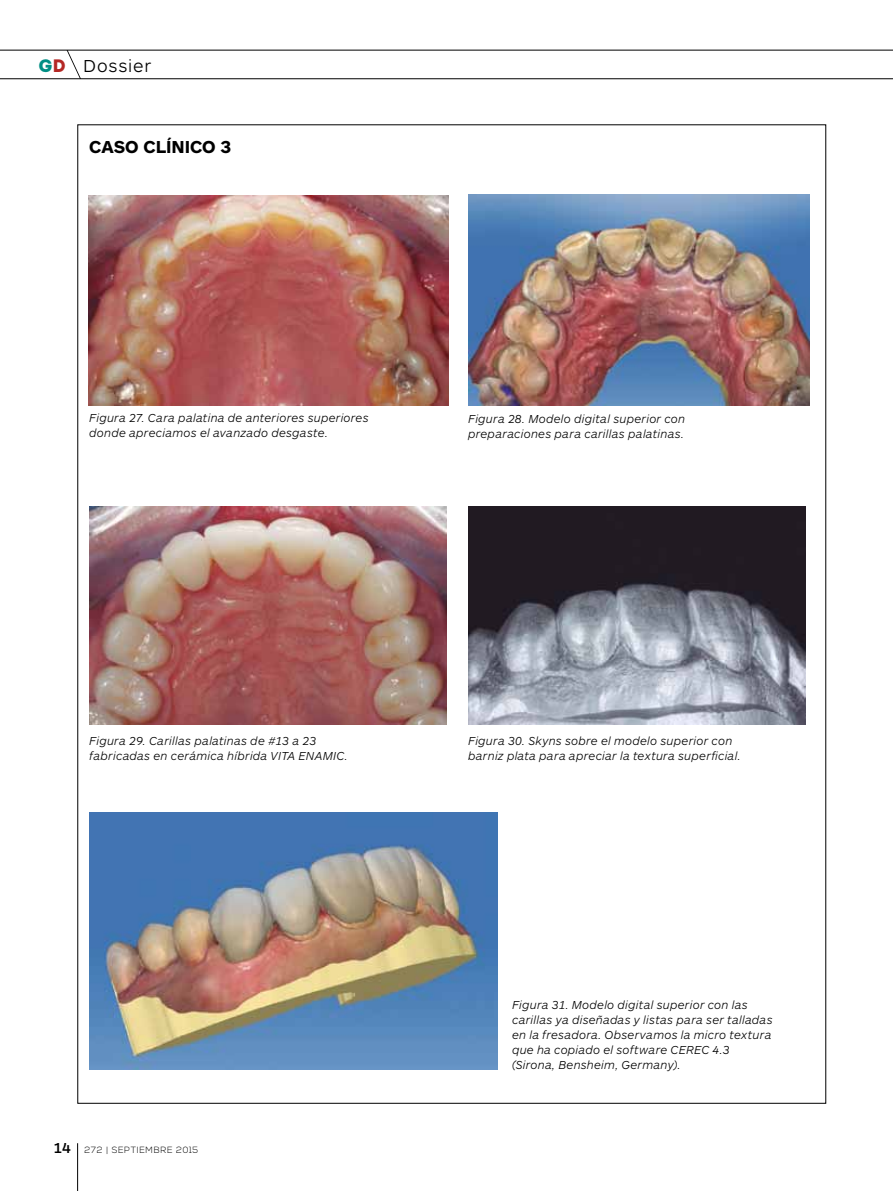
<style>
.page{position:relative;width:893px;height:1191px;background:#fff}
.page>*{position:absolute;margin:0;border:0;box-sizing:border-box;transform-origin:0 0}
.t1{font:700 18px "ARS Maquette Pro";letter-spacing:-.005em;color:#000}
.t2{font:300 18px "ARS Maquette Pro";letter-spacing:.045em;color:#000}
.t3{font:italic 300 12px/15px "ARS Maquette Pro";letter-spacing:.015em;color:#000}
.t4{font:300 9px "Nexa";letter-spacing:.07em;color:#000}
.s1{font-family:"Intro";font-weight:400;color:#008e84}
.s2{font-family:"Intro";font-weight:400;color:#b42724}
.s3{font-family:"ARS Maquette Pro";font-weight:500;font-size:15px}
.s4{font-style:normal}
</style>
<div class="page">
<hr style="left:77px;top:1143px;width:1px;height:48px;background:#000">
<svg style="left:0;top:50px;width:893px;height:29px"></svg>
<img style="left:89px;top:195px;width:360px;height:210px">
<img style="left:468px;top:195px;width:341px;height:210px">
<img style="left:89px;top:506px;width:357px;height:219px">
<img style="left:468px;top:506px;width:338px;height:219px">
<img style="left:89px;top:812px;width:409px;height:257px">
<h1 class="t2" style="left:38px;top:54px;width:114px"><span class="s1">g</span><span class="s2">d</span> Dossier</h1>
<h1 class="t1" style="left:89px;top:135px;width:94px">CASO CLÍNICO</h1>
<h1 class="t1" style="left:221px;top:135px;width:12px">3</h1>
<p class="t3" style="left:89px;top:409px;width:281px">Figura 27. Cara palatina de anteriores superiores donde apreciamos el avanzado desgaste.</p>
<p class="t3" style="left:468px;top:411px;width:219px">Figura 28. Modelo digital superior con preparaciones para carillas palatinas.</p>
<p class="t3" style="left:89px;top:733px;width:260px">Figura 29. Carillas palatinas de #13 a 23 fabricadas en cerámica híbrida VITA ENAMIC.</p>
<p class="t3" style="left:468px;top:733px;width:274px">Figura 30. Skyns sobre el modelo superior con barniz plata para apreciar la textura superficial.</p>
<p class="t4" style="left:54px;top:1144px;width:146px"><span class="s3">14</span> 272 | SEPTIEMBRE 2015</p>
<p class="t3" style="left:512px;top:997px;width:262px">Figura 31. Modelo digital superior con las carillas ya diseñadas y listas para ser talladas en la fresadora. Observamos la micro textura que ha copiado el software CEREC 4.3 (Sirona, Bensheim, Germany)<span class="s4">.</span></p>
</div>
